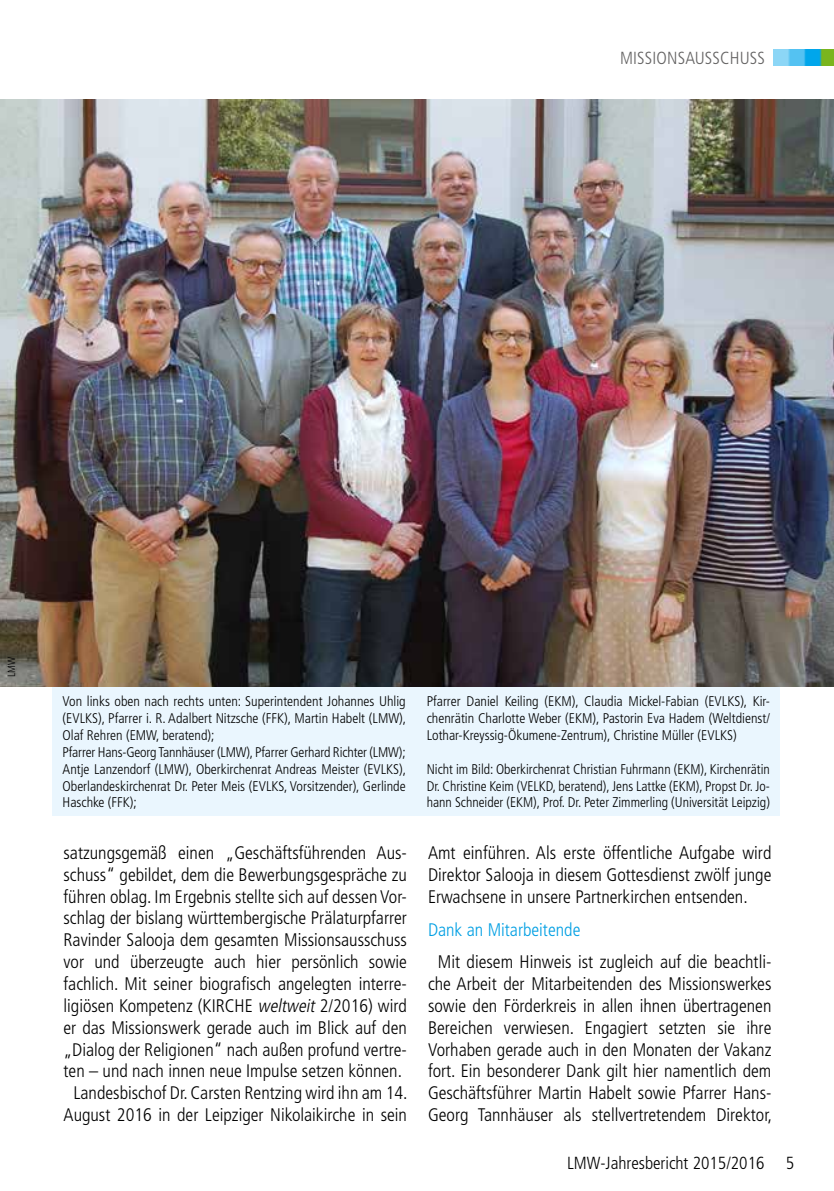
<style>
.page{position:relative;width:834px;height:1191px;background:#fff}
.page>*{position:absolute;margin:0;border:0;box-sizing:border-box;transform-origin:0 0}
.t1{font:300 condensed 18.2px/21.9px "Frutiger";color:#000;text-align:center}
.t2{font:300 condensed 18.2px "Frutiger";color:#009fe3}
.t3{font:300 condensed 17.5px "Frutiger";color:#000}
.t4{font:300 condensed 17.5px "Frutiger";letter-spacing:.01em;color:#646363}
.t5{font:300 condensed 14px/16.8px "Frutiger";color:#000;text-align:justify}
.t6{font:300 condensed 10.5px "Frutiger";color:#000}
.s1{font-style:italic}
</style>
<div class="page">
<img style="left:773px;top:50px;width:60px;height:15px">
<div style="left:53px;top:686px;width:726px;height:129px;background:#eaf6fe"></div>
<img style="left:0;top:99px;width:833px;height:587px">
<p class="t4" style="left:620px;top:48px;width:146px">MISSIONSAUSSCHUSS</p>
<p class="t6" style="left:6px;top:677px;width:22px;rotate:-90deg">LMW</p>
<p class="t5" style="left:63px;top:693px;width:345px;text-align:left">Von links oben nach rechts unten: Superintendent Johannes Uhlig (EVLKS), Pfarrer i. R. Adalbert Nitzsche (FFK), Martin Habelt (LMW), Olaf Rehren (EMW, beratend);<br>Pfarrer Hans-Georg Tannhäuser (LMW), Pfarrer Gerhard Richter (LMW); Antje Lanzendorf (LMW), Oberkirchenrat Andreas Meister (EVLKS), Oberlandeskirchenrat Dr. Peter Meis (EVLKS, Vorsitzender), Gerlinde Haschke (FFK);</p>
<p class="t5" style="left:426px;top:693px;width:344px">Pfarrer Daniel Keiling (EKM), Claudia Mickel-Fabian (EVLKS), Kir&shy;chenrätin Charlotte Weber (EKM), Pastorin Eva Hadem (Weltdienst/ Lothar-Kreyssig-Ökumene-Zentrum), Christine Müller (EVLKS)</p>
<p class="t5" style="left:426px;top:760px;width:344px">Nicht im Bild: Oberkirchenrat Christian Fuhrmann (EKM), Kirchenrätin Dr. Christine Keim (VELKD, beratend), Jens Lattke (EKM), Propst Dr. Jo&shy;hann Schneider (EKM), Prof. Dr. Peter Zimmerling (Universität Leipzig)</p>
<p class="t1" style="left:63px;top:842px;width:345px">satzungsgemäß einen „Geschäftsführenden Aus&shy;schuss“ gebildet, dem die Bewerbungsgespräche zu führen oblag. Im Ergebnis stellte sich auf dessen Vor&shy;schlag der bislang württembergische Prälaturpfarrer Ravinder Salooja dem gesamten Missionsausschuss vor und überzeugte auch hier persönlich sowie fachlich. Mit seiner biografisch angelegten interre&shy;ligiösen Kompetenz (KIRCHE <span class="s1">weltweit</span> 2/2016) wird er das Missionswerk gerade auch im Blick auf den „Dialog der Religionen“ nach außen profund vertre&shy;ten – und nach innen neue Impulse setzen können.<br>Landesbischof Dr. Carsten Rentzing wird ihn am 14.<br>August 2016 in der Leipziger Nikolaikirche in sein</p>
<p class="t1" style="left:428px;top:842px;width:345px;text-align:justify">Amt einführen. Als erste öffentliche Aufgabe wird Direktor Salooja in diesem Gottesdienst zwölf junge Erwachsene in unsere Partnerkirchen entsenden.</p>
<p class="t2" style="left:428px;top:919px;width:154px">Dank an Mitarbeitende</p>
<p class="t1" style="left:428px;top:951px;width:345px">Mit diesem Hinweis ist zugleich auf die beachtli&shy;che Arbeit der Mitarbeitenden des Missionswerkes sowie den Förderkreis in allen ihnen übertragenen Bereichen verwiesen. Engagiert setzten sie ihre Vorhaben gerade auch in den Monaten der Vakanz fort. Ein besonderer Dank gilt hier namentlich dem Geschäftsführer Martin Habelt sowie Pfarrer Hans-Georg Tannhäuser als stellvertretendem Direktor,</p>
<p class="t3" style="left:567px;top:1153px;width:229px">LMW-Jahresbericht 2015/2016 5</p>
</div>
